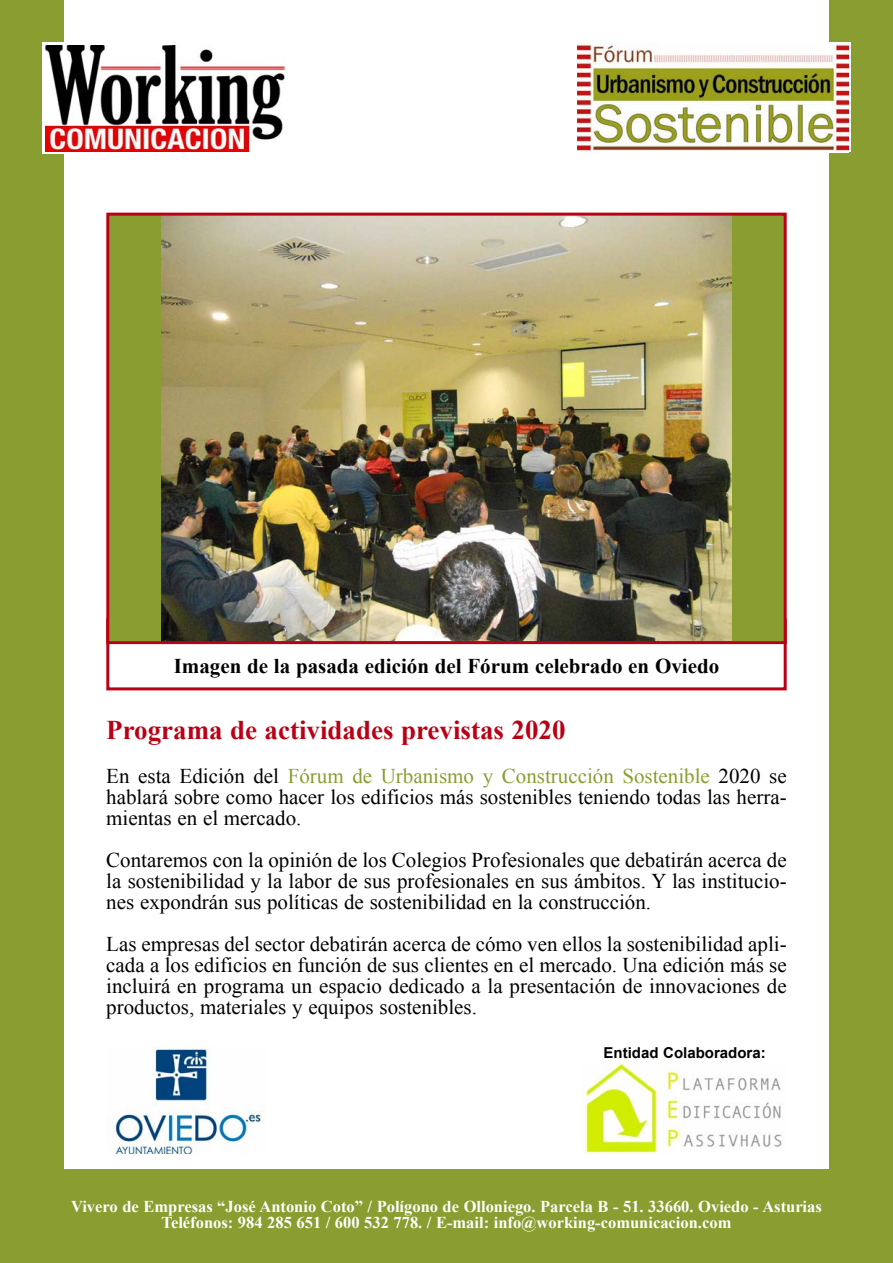
<style>
.page{position:relative;width:893px;height:1263px;background:#fff}
.page>*{position:absolute;margin:0;border:0;box-sizing:border-box;transform-origin:0 0}
.t1{font:700 27px "Times New Roman";color:#b90016}
.t2{font:21px/21px "Times New Roman";color:#000;text-align:justify}
.t3{font:700 21px "Times New Roman";color:#000}
.t4{font:700 16.5px/16.5px "Times New Roman";color:#fff;text-align:center}
.t5{font:700 15px "Arial";color:#000}
.s1{color:#899d30}
</style>
<div class="page">
<img style="left:114px;top:1047px;width:148px;height:107px">
<div style="left:0;top:0;width:64px;height:1263px;background:#899d30"></div>
<div style="left:829px;top:0;width:64px;height:1263px;background:#899d30"></div>
<img style="left:583px;top:1063px;width:199px;height:91px">
<div style="left:43px;top:43px;width:276px;height:111px;background:#fff"></div>
<img style="left:46px;top:46px;width:240px;height:106px">
<img style="left:577px;top:43px;width:272px;height:109px">
<div style="left:43px;top:1169px;width:807px;height:94px;background:#899d30"></div>
<div style="left:106px;top:618px;width:681px;height:72px;border:3px solid #b90016"></div>
<div style="left:109px;top:216px;width:675px;height:425px;background:#899d30"></div>
<img style="left:162px;top:217px;width:569px;height:423px">
<div style="left:106px;top:213px;width:681px;height:431px;border:3px solid #b90016"></div>
<p class="t3" style="left:174px;top:655px;width:547px">Imagen de la pasada edición del Fórum celebrado en Oviedo</p>
<p class="t1" style="left:106px;top:715px;width:461px">Programa de actividades previstas 2020</p>
<p class="t2" style="left:106px;top:765px;width:682px">En esta Edición del <span class="s1">Fórum de Urbanismo y Construcción Sostenible</span> 2020 se hablará sobre como hacer los edificios más sostenibles teniendo todas las herra&shy;mientas en el mercado.</p>
<p class="t2" style="left:106px;top:849px;width:682px">Contaremos con la opinión de los Colegios Profesionales que debatirán acerca de la sostenibilidad y la labor de sus profesionales en sus ámbitos. Y las institucio&shy;nes expondrán sus políticas de sostenibilidad en la construcción.</p>
<p class="t2" style="left:106px;top:933px;width:682px">Las empresas del sector debatirán acerca de cómo ven ellos la sostenibilidad apli&shy;cada a los edificios en función de sus clientes en el mercado. Una edición más se incluirá en programa un espacio dedicado a la presentación de innovaciones de productos, materiales y equipos sostenibles.</p>
<p class="t5" style="left:604px;top:1044px;width:164px">Entidad Colaboradora:</p>
<p class="t4" style="left:71px;top:1198px;width:752px">Vivero de Empresas “José Antonio Coto” / Polígono de Olloniego. Parcela B - 51. 33660. Oviedo - Asturias<br>Teléfonos: 984 285 651 / 600 532 778. / E-mail: info@working-comunicacion.com</p>
</div>
